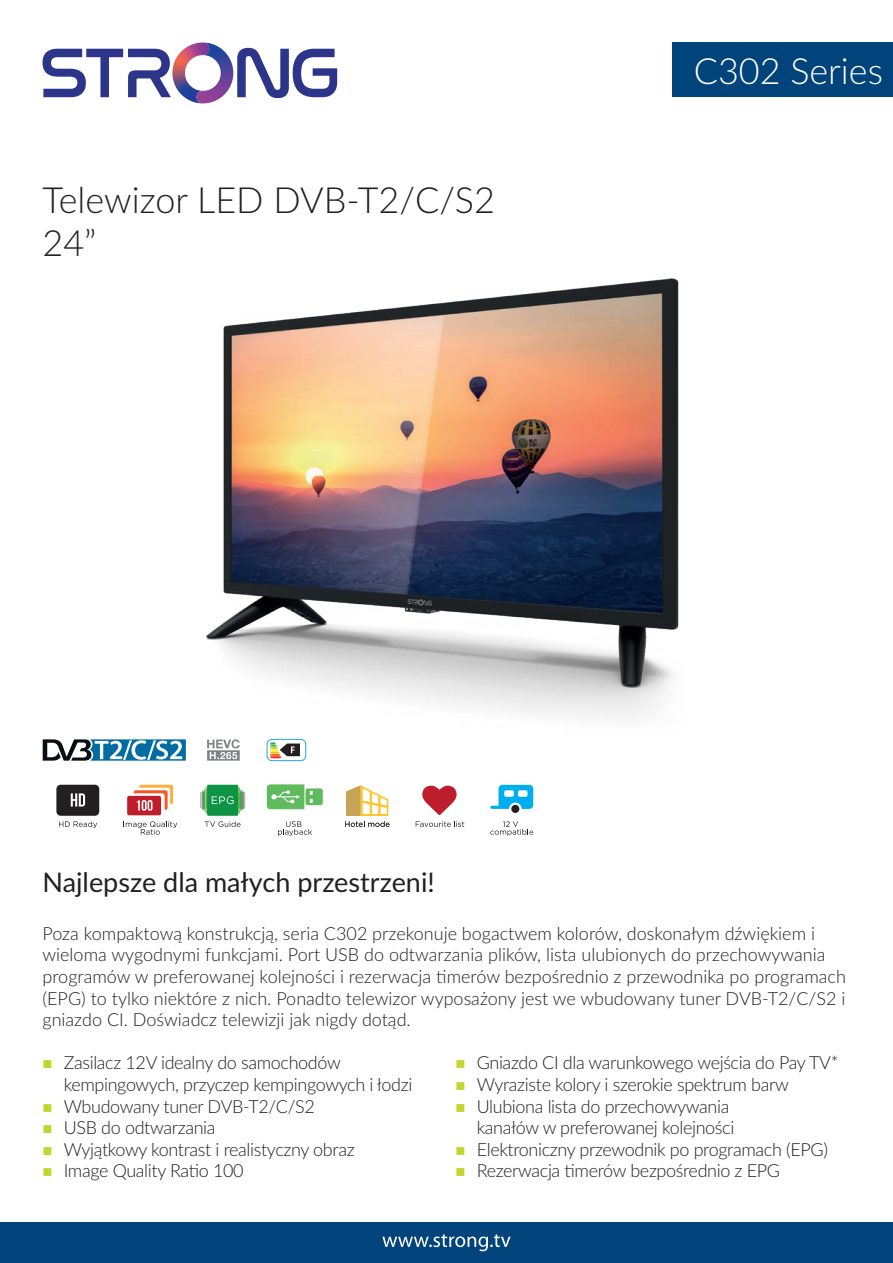
<style>
.page{position:relative;width:893px;height:1263px;background:#fff}
.page>*{position:absolute;margin:0;border:0;box-sizing:border-box;transform-origin:0 0}
.t1{font:300 36px/43.2px "Lato";color:#231f20}
.t2{font:300 36px "Lato";color:#fff}
.t3{font:27px "Lato";color:#231f20}
.t4{font:300 18px/21.6px "Lato";color:#231f20}
.t5{font:300 18px/21.6px "Lato";letter-spacing:-.02em;color:#231f20}
</style>
<div class="page">
<svg style="left:237px;top:48px;width:100px;height:50px"></svg>
<svg style="left:43px;top:43px;width:178px;height:60px"></svg>
<div style="left:672px;top:43px;width:221px;height:54px;background:#00447b"></div>
<div style="left:0;top:1222px;width:893px;height:41px;background:#00447b"></div>
<svg style="left:382px;top:1234px;width:129px;height:17px"></svg>
<svg style="left:43px;top:739px;width:143px;height:22px"></svg>
<svg style="left:207px;top:739px;width:33px;height:22px"></svg>
<div style="left:267px;top:739px;width:39px;height:22px;border:1px solid #24aae1;border-radius:5px"></div>
<svg style="left:270px;top:742px;width:30px;height:16px"></svg>
<svg style="left:490px;top:821px;width:43px;height:15px"></svg>
<svg style="left:490px;top:785px;width:43px;height:24px"></svg>
<div style="left:511px;top:805px;width:8px;height:8px;background:#231f20;border-radius:50%"></div>
<svg style="left:416px;top:821px;width:48px;height:6px"></svg>
<svg style="left:422px;top:786px;width:35px;height:29px"></svg>
<svg style="left:345px;top:785px;width:44px;height:42px"></svg>
<svg style="left:205px;top:821px;width:36px;height:6px"></svg>
<div style="left:207px;top:785px;width:31px;height:31px;background:#0d9344"></div>
<svg style="left:200px;top:787px;width:45px;height:26px"></svg>
<svg style="left:125px;top:821px;width:52px;height:14px"></svg>
<div style="left:127px;top:796px;width:34px;height:19px;background:#be1d2c;border-radius:2px"></div>
<svg style="left:134px;top:785px;width:39px;height:26px"></svg>
<svg style="left:59px;top:821px;width:38px;height:7px"></svg>
<div style="left:56px;top:785px;width:43px;height:31px;background:#231f20;border-radius:4px"></div>
<svg style="left:71px;top:793px;width:14px;height:13px"></svg>
<svg style="left:278px;top:821px;width:34px;height:15px"></svg>
<svg style="left:267px;top:784px;width:56px;height:25px"></svg>
<img style="left:206px;top:278px;width:473px;height:440px">
<h1 class="t1" style="left:43px;top:177px;width:454px">Telewizor LED DVB-T2/C/S2<br>24”</h1>
<h1 class="t2" style="left:694px;top:46px;width:191px">C302 Series</h1>
<h2 class="t3" style="left:43px;top:863px;width:394px">Najlepsze dla małych przestrzeni!</h2>
<p class="t4" style="left:43px;top:922px;width:805px">Poza kompaktową konstrukcją, seria C302 przekonuje bogactwem kolorów, doskonałym dźwiękiem i wieloma wygodnymi funkcjami. Port USB do odtwarzania plików, lista ulubionych do przechowywania programów w preferowanej kolejności i rezerwacja timerów bezpośrednio z przewodnika po programach (EPG) to tylko niektóre z nich. Ponadto telewizor wyposażony jest we wbudowany tuner DVB-T2/C/S2 i gniazdo CI. Doświadcz telewizji jak nigdy dotąd.</p>
<p class="t5" style="left:64px;top:1051px;width:350px">Zasilacz 12V idealny do samochodów kempingowych, przyczep kempingowych i łodzi<br>Wbudowany tuner DVB-T2/C/S2<br>USB do odtwarzania<br>Wyjątkowy kontrast i realistyczny obraz<br>Image Quality Ratio 100</p>
<p class="t5" style="left:477px;top:1051px;width:363px">Gniazdo CI dla warunkowego wejścia do Pay TV* Wyraziste kolory i szerokie spektrum barw Ulubiona lista do przechowywania<br>kanałów w preferowanej kolejności<br>Elektroniczny przewodnik po programach (EPG)<br>Rezerwacja timerów bezpośrednio z EPG</p>
</div>
